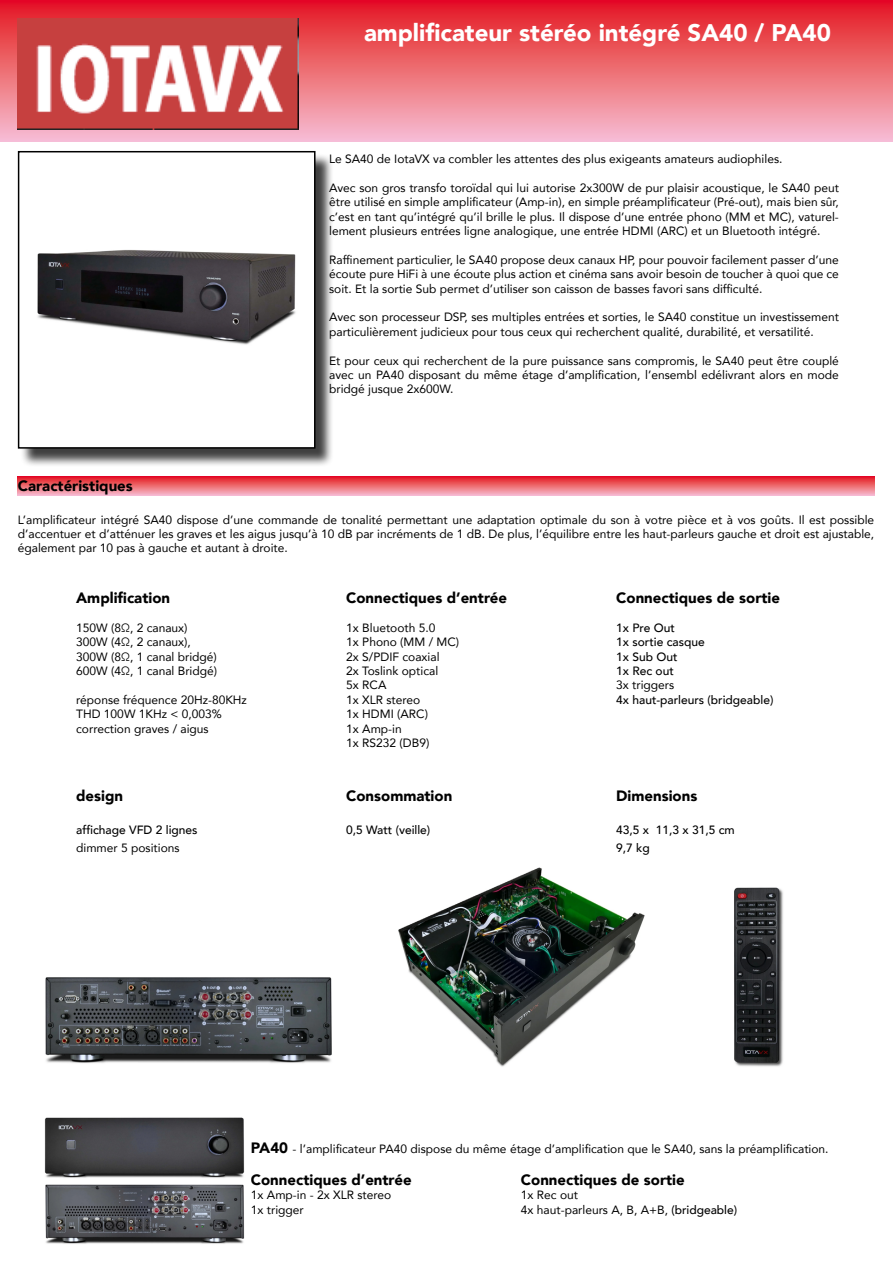
<style>
.page{position:relative;width:893px;height:1263px;background:#fff}
.page>*{position:absolute;margin:0;border:0;box-sizing:border-box;transform-origin:0 0}
.t1{font:900 24px "Avenir";color:#fff}
.t2{font:900 15px "Avenir";color:#000}
.t3{font:12px/14.4px "Avenir";color:#000;text-align:justify}
.t4{font:500 12px "Avenir";color:#000}
.s1{font-weight:900;font-size:15px}
.s2{font-weight:500}
</style>
<div class="page">
<div style="left:0;top:0;width:893px;height:142px;background:linear-gradient(to bottom,#e4171d,#f6c1d0)"></div>
<img style="left:18px;top:18px;width:280px;height:111px">
<svg style="left:18px;top:476px;width:856px;height:19px;background:#ec6470"></svg>
<div style="left:20px;top:153px;width:314px;height:314px;background:#000;opacity:.75"></div>
<img style="left:21px;top:154px;width:291px;height:292px">
<div style="left:18px;top:151px;width:297px;height:298px;border:2px solid #000"></div>
<img style="left:398px;top:867px;width:247px;height:200px">
<img style="left:734px;top:887px;width:49px;height:180px">
<img style="left:45px;top:977px;width:287px;height:86px">
<img style="left:44px;top:1117px;width:201px;height:127px">
<h1 class="t1" style="left:364px;top:13px;width:469px">amplificateur stéréo intégré SA40 / PA40</h1>
<p class="t3" style="left:329px;top:151px;width:455px">Le SA40 de IotaVX va combler les attentes des plus exigeants amateurs audiophiles.</p>
<p class="t3" style="left:329px;top:180px;width:511px">Avec son gros transfo toroïdal qui lui autorise 2x300W de pur plaisir acoustique, le SA40 peut être utilisé en simple amplificateur (Amp-in), en simple préamplificateur (Pré-out), mais bien sûr, c’est en tant qu’intégré qu’il brille le plus. Il dispose d’une entrée phono (MM et MC), vaturel&shy;lement plusieurs entrées ligne analogique, une entrée HDMI (ARC) et un Bluetooth intégré.</p>
<p class="t3" style="left:329px;top:252px;width:511px">Raffinement particulier, le SA40 propose deux canaux HP, pour pouvoir facilement passer d’une écoute pure HiFi à une écoute plus action et cinéma sans avoir besoin de toucher à quoi que ce soit. Et la sortie Sub permet d’utiliser son caisson de basses favori sans difficulté.</p>
<p class="t3" style="left:329px;top:310px;width:511px">Avec son processeur DSP, ses multiples entrées et sorties, le SA40 constitue un investissement particulièrement judicieux pour tous ceux qui recherchent qualité, durabilité, et versatilité.</p>
<p class="t3" style="left:329px;top:353px;width:511px">Et pour ceux qui recherchent de la pure puissance sans compromis, le SA40 peut être couplé avec un PA40 disposant du même étage d’amplification, l’ensembl edélivrant alors en mode bridgé jusque 2x600W.</p>
<p class="t2" style="left:18px;top:473px;width:117px">Caractéristiques</p>
<p class="t3" style="left:18px;top:512px;width:858px">L’amplificateur intégré SA40 dispose d’une commande de tonalité permettant une adaptation optimale du son à votre pièce et à vos goûts. Il est possible d’accentuer et d’atténuer les graves et les aigus jusqu’à 10 dB par incréments de 1 dB. De plus, l’équilibre entre les haut-parleurs gauche et droit est ajustable, également par 10 pas à gauche et autant à droite.</p>
<p class="t2" style="left:76px;top:585px;width:95px">Amplification</p>
<p class="t2" style="left:346px;top:585px;width:162px">Connectiques d’entrée</p>
<p class="t2" style="left:616px;top:585px;width:165px">Connectiques de sortie</p>
<p class="t3" style="left:76px;top:620px;width:113px">150W (8Ω, 2 canaux)</p>
<p class="t3" style="left:346px;top:620px;width:91px">1x Bluetooth 5.0</p>
<p class="t4" style="left:616px;top:617px;width:60px">1x Pre Out</p>
<p class="t3" style="left:76px;top:634px;width:116px">300W (4Ω, 2 canaux),</p>
<p class="t3" style="left:346px;top:634px;width:114px">1x Phono (MM / MC)</p>
<p class="t4" style="left:616px;top:632px;width:90px">1x sortie casque</p>
<p class="t3" style="left:76px;top:649px;width:142px">300W (8Ω, 1 canal bridgé)</p>
<p class="t3" style="left:346px;top:649px;width:95px">2x S/PDIF coaxial</p>
<p class="t4" style="left:616px;top:646px;width:63px">1x Sub Out</p>
<p class="t3" style="left:76px;top:663px;width:142px">600W (4Ω, 1 canal Bridgé)</p>
<p class="t3" style="left:346px;top:663px;width:94px">2x Toslink optical</p>
<p class="t4" style="left:616px;top:660px;width:59px">1x Rec out</p>
<p class="t3" style="left:346px;top:678px;width:42px">5x RCA</p>
<p class="t3" style="left:616px;top:678px;width:60px">3x triggers</p>
<p class="t3" style="left:76px;top:692px;width:172px">réponse fréquence 20Hz-80KHz</p>
<p class="t3" style="left:346px;top:692px;width:76px">1x XLR stereo</p>
<p class="t4" style="left:616px;top:689px;width:159px">4x haut-parleurs (bridgeable)</p>
<p class="t3" style="left:76px;top:706px;width:147px">THD 100W 1KHz &lt; 0,003%</p>
<p class="t3" style="left:346px;top:706px;width:83px">1x HDMI (ARC)</p>
<p class="t3" style="left:76px;top:721px;width:134px">correction graves / aigus</p>
<p class="t3" style="left:346px;top:721px;width:85px">1x Amp-in<br>1x RS232 (DB9)</p>
<p class="t2" style="left:76px;top:783px;width:48px">design</p>
<p class="t2" style="left:346px;top:783px;width:108px">Consommation</p>
<p class="t2" style="left:616px;top:783px;width:83px">Dimensions</p>
<p class="t4" style="left:76px;top:819px;width:123px">affichage VFD 2 lignes</p>
<p class="t4" style="left:346px;top:819px;width:86px">0,5 Watt (veille)</p>
<p class="t4" style="left:616px;top:819px;width:120px">43,5 x 11,3 x 31,5 cm</p>
<p class="t3" style="left:76px;top:840px;width:105px">dimmer 5 positions</p>
<p class="t4" style="left:616px;top:837px;width:35px">9,7 kg</p>
<p class="t3" style="left:251px;top:1141px;width:579px"><span class="s1">PA40</span> - l’amplificateur PA40 dispose du même étage d’amplification que le SA40, sans la préamplification.</p>
<p class="t2" style="left:251px;top:1167px;width:162px">Connectiques d’entrée</p>
<p class="t2" style="left:521px;top:1167px;width:165px">Connectiques de sortie</p>
<p class="t3" style="left:251px;top:1187px;width:142px">1x Amp-in - 2x XLR stereo</p>
<p class="t3" style="left:521px;top:1187px;width:59px">1x Rec out</p>
<p class="t3" style="left:251px;top:1202px;width:54px">1x trigger</p>
<p class="t3" style="left:521px;top:1202px;width:218px">4x haut-parleurs A, B, A+B, <span class="s2">(bridgeable)</span></p>
</div>
